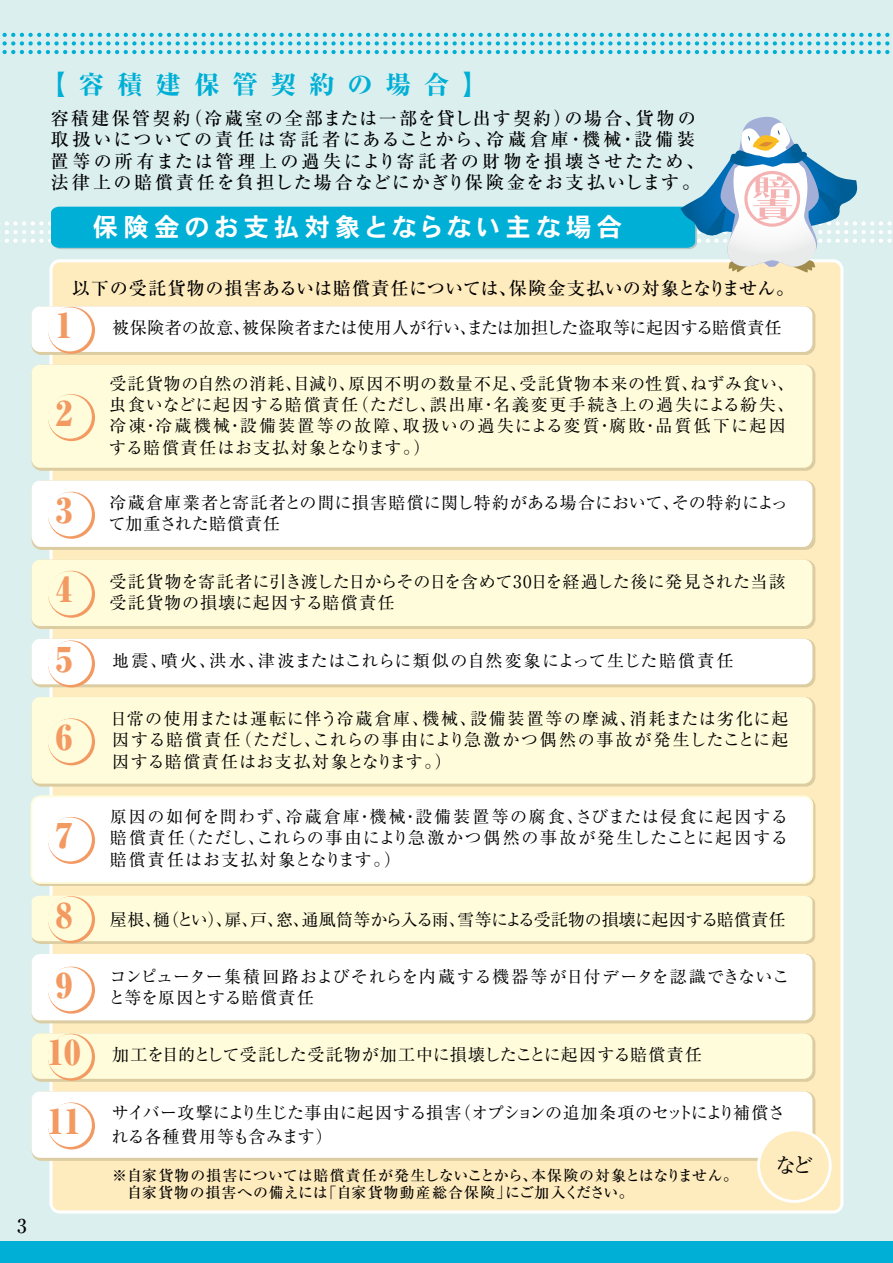
<style>
.page{position:relative;width:893px;height:1263px;background:#dbefef}
.page>*{position:absolute;margin:0;border:0;box-sizing:border-box;transform-origin:0 0}
.t1{font:900 33px "Ryumin Pr 6 N";color:#f39a63}
.t2{font:25.5px "DFHS Gothic Std W7";letter-spacing:.185em;color:#fff}
.t3{font:800 25.5px "Ryumin Pr 6 N";letter-spacing:.505em;color:#00afd5}
.t4{font:21px "Ryumin Pr 6 N";color:#000}
.t5{font:500 19.2px "Ryumin Pr 6 N";color:#000}
.t6{font:500 18px/21.3px "Ryumin Pr 6 N";letter-spacing:.125em;color:#000}
.t7{font:500 18px "Ryumin Pr 6 N";letter-spacing:.04em;color:#000}
.t8{font:16.95px/21.3px "Ryumin Pr 6 N";letter-spacing:.03em;color:#000;text-align:justify}
.t9{font:16.95px/21.3px "Ryumin Pr 6 N";letter-spacing:.07em;color:#000}
.t10{font:16.95px/21.3px "Ryumin Pr 6 N";letter-spacing:.01em;color:#000}
.t11{font:16.95px/24px "Ryumin Pr 6 N";letter-spacing:-.035em;color:#000}
.t12{font:16.95px "Ryumin Pr 6 N";letter-spacing:-.02em;color:#000}
.t13{font:16.95px "Ryumin Pr 6 N";letter-spacing:.065em;color:#000}
.t14{font:500 14.85px/17px "Ryumin Pr 6 N";letter-spacing:.05em;color:#000}
.s1{font-weight:900;font-size:33px;color:#f39a63}
</style>
<div class="page">
<div style="left:0;top:1242px;width:893px;height:21px;background:#00afd5"></div>
<div style="left:51px;top:261px;width:791px;height:951px;background:#feebbe;border-radius:9px"></div>
<svg style="left:2px;top:33px;width:888px;height:21px"></svg>
<div style="left:32px;top:1091px;width:783px;height:70px;border:3px solid #dccca1;border-radius:9px"></div>
<div style="left:32px;top:1091px;width:780px;height:67px;background:#fff;border-radius:9px"></div>
<svg style="left:50px;top:1104px;width:44px;height:44px"></svg>
<div style="left:48px;top:1102px;width:47px;height:47px;border:3px solid #f39a63;border-radius:50%"></div>
<div style="left:48px;top:1103px;width:44px;height:44px;background:#fff;border-radius:50%"></div>
<div style="left:32px;top:306px;width:783px;height:49px;border:3px solid #dccca1;border-radius:9px"></div>
<div style="left:32px;top:306px;width:780px;height:46px;background:#fff;border-radius:9px"></div>
<div style="left:32px;top:480px;width:783px;height:70px;border:3px solid #dccca1;border-radius:9px"></div>
<div style="left:32px;top:480px;width:780px;height:67px;background:#fff"></div>
<svg style="left:31px;top:895px;width:784px;height:50px;background:#fcf8d6"></svg>
<div style="left:32px;top:560px;width:783px;height:69px;border:3px solid #dccca1;border-radius:9px"></div>
<div style="left:32px;top:560px;width:780px;height:66px;background:#fffcdb;border-radius:9px"></div>
<div style="left:32px;top:796px;width:783px;height:90px;border:3px solid #dccca1;border-radius:9px"></div>
<div style="left:32px;top:365px;width:783px;height:106px;border:3px solid #dccca1;border-radius:9px"></div>
<div style="left:32px;top:365px;width:780px;height:103px;background:#fffcdb;border-radius:9px"></div>
<svg style="left:50px;top:308px;width:44px;height:44px"></svg>
<div style="left:48px;top:307px;width:47px;height:47px;border:3px solid #f39a63;border-radius:50%"></div>
<div style="left:48px;top:307px;width:44px;height:44px;background:#fff;border-radius:50%"></div>
<div style="left:50px;top:396px;width:44px;height:44px;background:#f39a63;border-radius:50%"></div>
<div style="left:48px;top:394px;width:47px;height:47px;border:3px solid #f39a63;border-radius:50%"></div>
<div style="left:48px;top:395px;width:44px;height:44px;background:#fffcdb;border-radius:50%"></div>
<svg style="left:50px;top:493px;width:44px;height:44px"></svg>
<div style="left:48px;top:492px;width:47px;height:47px;border:3px solid #f39a63;border-radius:50%"></div>
<div style="left:48px;top:492px;width:44px;height:44px;background:#fff;border-radius:50%"></div>
<svg style="left:50px;top:572px;width:44px;height:44px"></svg>
<div style="left:48px;top:571px;width:47px;height:47px;border:3px solid #f39a63;border-radius:50%"></div>
<div style="left:48px;top:571px;width:44px;height:44px;background:#fffcdb;border-radius:50%"></div>
<div style="left:32px;top:1033px;width:783px;height:49px;border:3px solid #dccca1;border-radius:9px"></div>
<div style="left:32px;top:1033px;width:780px;height:46px;background:#fffcdb;border-radius:9px"></div>
<svg style="left:50px;top:1035px;width:44px;height:44px"></svg>
<div style="left:48px;top:1034px;width:47px;height:47px;border:3px solid #f39a63;border-radius:50%"></div>
<div style="left:48px;top:1034px;width:44px;height:44px;background:#fffcdb;border-radius:50%"></div>
<div style="left:32px;top:639px;width:783px;height:48px;border:3px solid #dccca1;border-radius:9px"></div>
<div style="left:32px;top:639px;width:780px;height:45px;background:#fff;border-radius:9px"></div>
<div style="left:32px;top:697px;width:783px;height:90px;border:3px solid #dccca1;border-radius:9px"></div>
<div style="left:32px;top:697px;width:780px;height:87px;background:#fffcdb;border-radius:9px"></div>
<div style="left:32px;top:796px;width:780px;height:87px;background:#fff;border-radius:9px"></div>
<div style="left:31px;top:796px;width:782px;height:88px;border:2px solid #fffcdb;border-radius:9px"></div>
<svg style="left:50px;top:642px;width:44px;height:44px"></svg>
<div style="left:48px;top:640px;width:47px;height:47px;border:3px solid #f39a63;border-radius:50%"></div>
<div style="left:48px;top:641px;width:44px;height:44px;background:#fff;border-radius:50%"></div>
<svg style="left:50px;top:720px;width:44px;height:44px"></svg>
<div style="left:48px;top:718px;width:47px;height:47px;border:3px solid #f39a63;border-radius:50%"></div>
<div style="left:48px;top:719px;width:44px;height:44px;background:#fffcdb;border-radius:50%"></div>
<svg style="left:50px;top:818px;width:44px;height:44px"></svg>
<div style="left:48px;top:817px;width:47px;height:47px;border:3px solid #f39a63;border-radius:50%"></div>
<div style="left:48px;top:817px;width:44px;height:44px;background:#fff;border-radius:50%"></div>
<svg style="left:50px;top:898px;width:44px;height:44px"></svg>
<div style="left:48px;top:896px;width:47px;height:47px;border:3px solid #f39a63;border-radius:50%"></div>
<div style="left:48px;top:897px;width:44px;height:44px;background:#fffcdb;border-radius:50%"></div>
<div style="left:32px;top:954px;width:783px;height:69px;border:3px solid #dccca1;border-radius:9px"></div>
<div style="left:32px;top:954px;width:780px;height:66px;background:#fff;border-radius:9px"></div>
<svg style="left:50px;top:968px;width:44px;height:44px"></svg>
<div style="left:48px;top:967px;width:47px;height:47px;border:3px solid #f39a63;border-radius:50%"></div>
<div style="left:48px;top:967px;width:44px;height:44px;background:#fff;border-radius:50%"></div>
<div style="left:759px;top:1130px;width:71px;height:71px;background:#feebbe;border-radius:50%"></div>
<div style="left:757px;top:1128px;width:75px;height:75px;border:3px solid #fff;border-radius:50%"></div>
<svg style="left:0;top:116px;width:892px;height:158px"></svg>
<p class="t5" style="left:17px;top:1211px;width:11px">3</p>
<h2 class="t3" style="left:40px;top:64px;width:450px">【容積建保管契約の場合】</h2>
<p class="t6" style="left:51px;top:107px;width:655px">容積建保管契約（冷蔵室の全部または一部を貸し出す契約）の場合、貨物の取扱いについての責任は寄託者にあることから、冷蔵倉庫・機械・設備装置等の所有または管理上の過失により寄託者の財物を損壊させたため、法律上の賠償責任を負担した場合などにかぎり保険金をお支払いします。</p>
<h2 class="t2" style="left:93px;top:213px;width:531px">保険金のお支払対象とならない主な場合</h2>
<p class="t7" style="left:72px;top:274px;width:724px">以下の受託貨物の損害あるいは賠償責任については、保険金支払いの対象となりません。</p>
<h1 class="t1" style="left:56px;top:300px;width:18px">1</h1>
<h1 class="t1" style="left:56px;top:387px;width:18px">2</h1>
<h1 class="t1" style="left:56px;top:485px;width:18px">3</h1>
<h1 class="t1" style="left:56px;top:564px;width:18px">4</h1>
<h1 class="t1" style="left:56px;top:633px;width:18px">5</h1>
<h1 class="t1" style="left:56px;top:711px;width:18px">6</h1>
<h1 class="t1" style="left:56px;top:810px;width:18px">7</h1>
<h1 class="t1" style="left:56px;top:889px;width:18px">8</h1>
<h1 class="t1" style="left:56px;top:959px;width:18px">9</h1>
<p class="t10" style="left:112px;top:316px;width:671px">被保険者の故意、被保険者または使用人が行い、または加担した盗取等に起因する賠償責任</p>
<p class="t9" style="left:109px;top:372px;width:687px">受託貨物の自然の消耗、目減り、原因不明の数量不足、受託貨物本来の性質、ねずみ食い、虫食いなどに起因する賠償責任（ただし、誤出庫・名義変更手続き上の過失による紛失、冷凍・冷蔵機械・設備装置等の故障、取扱いの過失による変質・腐敗・品質低下に起因する賠償責任はお支払対象となります。）</p>
<p class="t10" style="left:108px;top:491px;width:681px">冷蔵倉庫業者と寄託者との間に損害賠償に関し特約がある場合において、その特約によって加重された賠償責任</p>
<p class="t8" style="left:109px;top:570px;width:678px">受託貨物を寄託者に引き渡した日からその日を含めて30日を経過した後に発見された当該受託貨物の損壊に起因する賠償責任</p>
<p class="t13" style="left:112px;top:647px;width:623px">地震、噴火、洪水、津波またはこれらに類似の自然変象によって生じた賠償責任</p>
<p class="t8" style="left:110px;top:707px;width:680px">日常の使用または運転に伴う冷蔵倉庫、機械、設備装置等の摩滅、消耗または劣化に起因する賠償責任（ただし、これらの事由により急激かつ偶然の事故が発生したことに起因する賠償責任はお支払対象となります。）</p>
<p class="t8" style="left:110px;top:805px;width:680px">原因の如何を問わず、冷蔵倉庫・機械・設備装置等の腐食、さびまたは侵食に起因する賠償責任（ただし、これらの事由により急激かつ偶然の事故が発生したことに起因する賠償責任はお支払対象となります。）</p>
<p class="t12" style="left:110px;top:906px;width:677px">屋根、樋（とい）、扉、戸、窓、通風筒等から入る雨、雪等による受託物の損壊に起因する賠償責任</p>
<p class="t8" style="left:108px;top:965px;width:682px">コンピューター集積回路およびそれらを内蔵する機器等が日付データを認識できないこと等を原因とする賠償責任</p>
<p class="t10" style="left:48px;top:1043px;width:656px"><span class="s1">10</span> 加工を目的として受託した受託物が加工中に損壊したことに起因する賠償責任</p>
<h1 class="t1" style="left:48px;top:1095px;width:35px">11</h1>
<p class="t11" style="left:112px;top:1100px;width:675px">サイバー攻撃により生じた事由に起因する損害（オプションの追加条項のセットにより補償される各種費用等も含みます）</p>
<p class="t14" style="left:127px;top:1166px;width:612px;text-indent:-15px">※自家貨物の損害については賠償責任が発生しないことから、本保険の対象とはなりません。自家貨物の損害への備えには「自家貨物動産総合保険」にご加入ください。</p>
<p class="t4" style="left:775px;top:1148px;width:39px">など</p>
</div>
